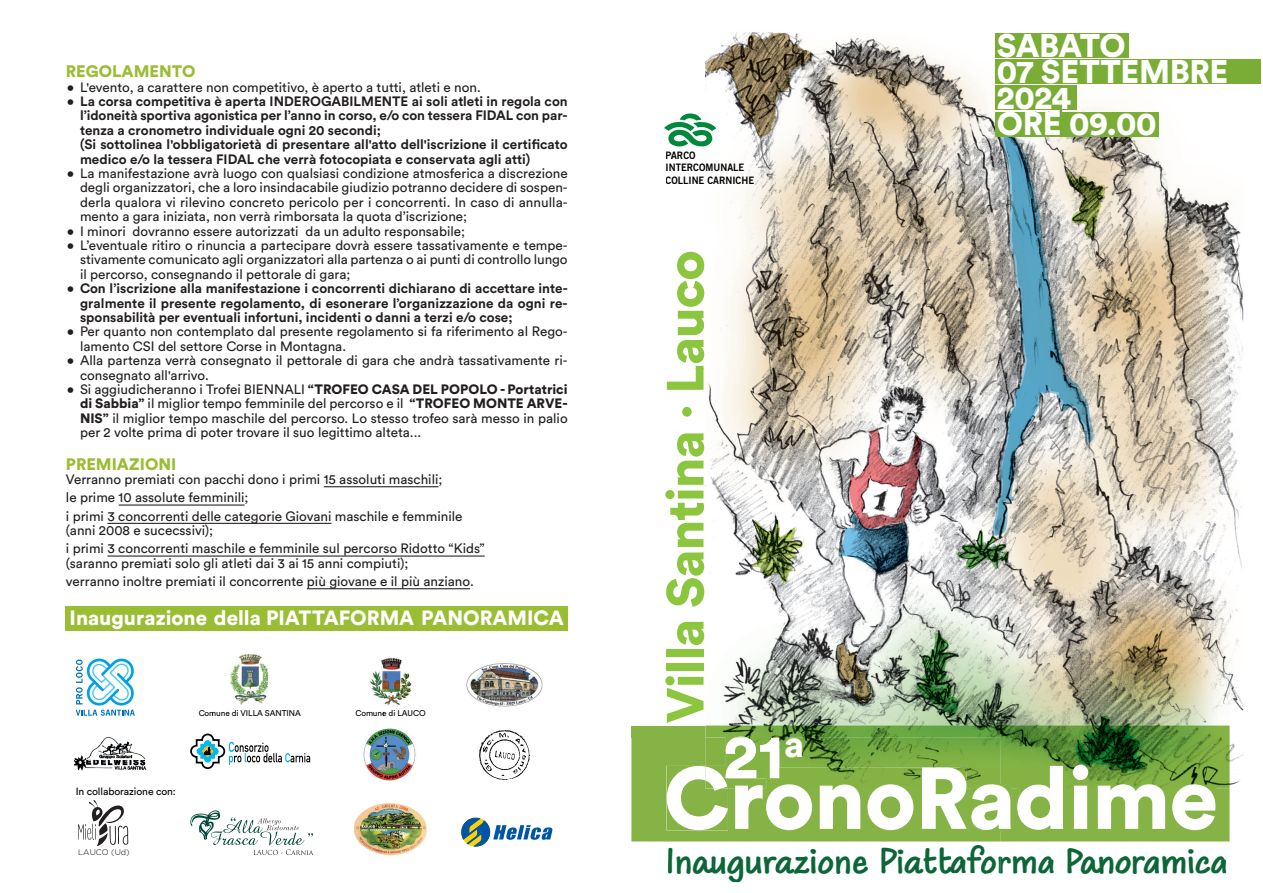
<style>
.page{position:relative;width:1263px;height:893px;background:#fff}
.page>*{position:absolute;margin:0;border:0;box-sizing:border-box;transform-origin:0 0}
.t1{font:900 87px "Circular Std";letter-spacing:-.01em;color:#fff}
.t2{font:900 63px "Circular Std";color:#fff}
.t3{font:900 51.75px "Circular Std";letter-spacing:-.02em;color:#8bc63e}
.t4{font:700 42.45px "Maku";color:#0c6638}
.t5{font:900 32.4px "Circular Std";letter-spacing:-.01em;color:#fff}
.t6{font:900 20.55px "Circular Std";color:#fff}
.t7{font:900 16.5px "Circular Std";color:#99bd33}
.t8{font:13.5px/14.4px "Circular Std";color:#231f20}
.t9{font:700 13.5px/14.4px "Circular Std";color:#231f20}
.t10{font:10.35px "Trade Gothic LT Std Bd 2";color:#000;scale:.93 1}
.t11{font:10.35px "Circular Std";letter-spacing:-.01em;color:#000}
.t12{font:8.25px "Circular Std";letter-spacing:-.01em;color:#000}
.t13{font:8.1px "Gotham Light+T42";color:#000}
.s1{font-weight:400}
.s2{font-weight:900}
</style>
<div class="page">
<div style="left:66px;top:606px;width:502px;height:24px;background:#99bd33"></div>
<hr style="left:324px;top:486px;width:114px;height:1px;background:#231f20">
<hr style="left:119px;top:504px;width:126px;height:2px;background:#231f20">
<hr style="left:107px;top:523px;width:224px;height:1px;background:#231f20">
<hr style="left:107px;top:555px;width:378px;height:2px;background:#231f20">
<hr style="left:307px;top:588px;width:163px;height:1px;background:#231f20">
<img style="left:705px;top:32px;width:556px;height:756px">
<svg style="left:664px;top:111px;width:52px;height:39px"></svg>
<div style="left:995px;top:60px;width:266px;height:24px;background:#79ad36"></div>
<div style="left:995px;top:112px;width:164px;height:25px;background:#79ad36"></div>
<div style="left:995px;top:34px;width:133px;height:24px;background:#79ad36"></div>
<div style="left:995px;top:86px;width:81px;height:24px;background:#79ad36"></div>
<img style="left:705px;top:176px;width:49px;height:8px">
<img style="left:705px;top:164px;width:39px;height:7px">
<img style="left:705px;top:725px;width:524px;height:12px">
<div style="left:631px;top:725px;width:74px;height:12px;background:#85b345"></div>
<svg style="left:631px;top:737px;width:598px;height:104px;background:#7baa41"></svg>
<svg style="left:190px;top:810px;width:123px;height:45px"></svg>
<svg style="left:78px;top:800px;width:50px;height:46px"></svg>
<svg style="left:76px;top:658px;width:59px;height:58px"></svg>
<img style="left:230px;top:655px;width:38px;height:50px">
<img style="left:369px;top:658px;width:42px;height:47px">
<svg style="left:190px;top:733px;width:120px;height:36px"></svg>
<img style="left:363px;top:728px;width:53px;height:53px">
<svg style="left:479px;top:730px;width:51px;height:50px"></svg>
<img style="left:466px;top:663px;width:77px;height:44px">
<img style="left:74px;top:737px;width:73px;height:34px">
<img style="left:354px;top:803px;width:73px;height:53px">
<svg style="left:461px;top:818px;width:92px;height:28px"></svg>
<p class="t7" style="left:66px;top:65px;width:131px">REGOLAMENTO</p>
<p class="t8" style="left:67px;top:81px;width:416px">• L'evento, a carattere non competitivo, è aperto a tutti, atleti e non.</p>
<p class="t9" style="left:80px;top:95px;width:489px;text-indent:-13px"><span class="s1">•</span> La corsa competitiva è aperta INDEROGABILMENTE ai soli atleti in regola con l’idoneità sportiva agonistica per l’anno in corso, e/o con tessera FIDAL con par&shy;tenza a cronometro individuale ogni 20 secondi;<br>(Si sottolinea l'obbligatorietà di presentare all'atto dell'iscrizione il certificato medico e/o la tessera FIDAL che verrà fotocopiata e conservata agli atti)</p>
<p class="t8" style="left:80px;top:167px;width:489px;text-align:justify;text-indent:-13px">• La manifestazione avrà luogo con qualsiasi condizione atmosferica a discrezione degli organizzatori, che a loro insindacabile giudizio potranno decidere di sospen&shy;derla qualora vi rilevino concreto pericolo per i concorrenti. In caso di annulla&shy;mento a gara iniziata, non verrà rimborsata la quota d’iscrizione;</p>
<p class="t8" style="left:67px;top:225px;width:400px">• I minori dovranno essere autorizzati da un adulto responsabile;</p>
<p class="t8" style="left:80px;top:239px;width:489px;text-align:justify;text-indent:-13px">• L’eventuale ritiro o rinuncia a partecipare dovrà essere tassativamente e tempe&shy;stivamente comunicato agli organizzatori alla partenza o ai punti di controllo lungo il percorso, consegnando il pettorale di gara;</p>
<p class="t9" style="left:80px;top:282px;width:489px;text-align:justify;text-indent:-13px"><span class="s1">•</span> Con l’iscrizione alla manifestazione i concorrenti dichiarano di accettare inte&shy;gralmente il presente regolamento, di esonerare l’organizzazione da ogni re&shy;sponsabilità per eventuali infortuni, incidenti o danni a terzi e/o cose;</p>
<p class="t8" style="left:80px;top:326px;width:489px;text-indent:-13px">• Per quanto non contemplato dal presente regolamento si fa riferimento al Rego&shy;lamento CSI del settore Corse in Montagna.</p>
<p class="t8" style="left:80px;top:354px;width:489px;text-indent:-13px">• Alla partenza verrà consegnato il pettorale di gara che andrà tassativamente ri&shy;consegnato all'arrivo.</p>
<p class="t8" style="left:80px;top:383px;width:489px;text-align:justify;text-indent:-13px">• Si aggiudicheranno i Trofei BIENNALI <span class="s2">“TROFEO CASA DEL POPOLO - Portatrici di Sabbia”</span> il miglior tempo femminile del percorso e il <span class="s2">“TROFEO MONTE ARVE-NIS”</span> il miglior tempo maschile del percorso. Lo stesso trofeo sarà messo in palio per 2 volte prima di poter trovare il suo legittimo alteta...</p>
<p class="t7" style="left:66px;top:458px;width:112px">PREMIAZIONI</p>
<p class="t8" style="left:66px;top:471px;width:398px;line-height:18.3px">Verranno premiati con pacchi dono i primi 15 assoluti maschili;<br>le prime 10 assolute femminili;<br>i primi 3 concorrenti delle categorie Giovani maschile e femminile</p>
<p class="t8" style="left:66px;top:522px;width:420px;line-height:18.3px">(anni 2008 e sucecssivi);<br>i primi 3 concorrenti maschile e femminile sul percorso Ridotto “Kids”</p>
<p class="t8" style="left:66px;top:555px;width:409px;line-height:18.3px">(saranno premiati solo gli atleti dai 3 ai 15 anni compiuti);<br>verranno inoltre premiati il concorrente più giovane e il più anziano.</p>
<h3 class="t6" style="left:70px;top:610px;width:496px">Inaugurazione della PIATTAFORMA PANORAMICA</h3>
<p class="t12" style="left:199px;top:708px;width:104px">Comune di VILLA SANTINA</p>
<p class="t12" style="left:355px;top:708px;width:72px">Comune di LAUCO</p>
<p class="t11" style="left:76px;top:786px;width:102px">In collaborazione con:</p>
<p class="t13" style="left:78px;top:848px;width:53px">LAUCO (Ud)</p>
<h3 class="t5" style="left:997px;top:27px;width:130px">SA TO</h3>
<h3 class="t5" style="left:1039px;top:27px;width:44px">BA</h3>
<h3 class="t5" style="left:997px;top:53px;width:233px">07 SETTEMBRE</h3>
<h3 class="t5" style="left:997px;top:79px;width:76px">2024</h3>
<p class="t10" style="left:666px;top:149px;width:34px">PARCO</p>
<p class="t10" style="left:666px;top:162px;width:86px">INTERCOMUNALE</p>
<p class="t10" style="left:666px;top:174px;width:97px">COLLINE CARNICHE</p>
<h3 class="t3" style="left:655px;top:723px;width:475px;rotate:-90deg">Villa Santina · Lauco</h3>
<h3 class="t5" style="left:997px;top:105px;width:161px">ORE 09.00</h3>
<h2 class="t2" style="left:723px;top:720px;width:82px"><sup>a</sup>12</h2>
<h1 class="t1" style="left:663px;top:748px;width:556px">CronoRadime</h1>
<h3 class="t4" style="left:665px;top:833px;width:564px">Inaugurazione Piattaforma Panoramica</h3>
</div>
